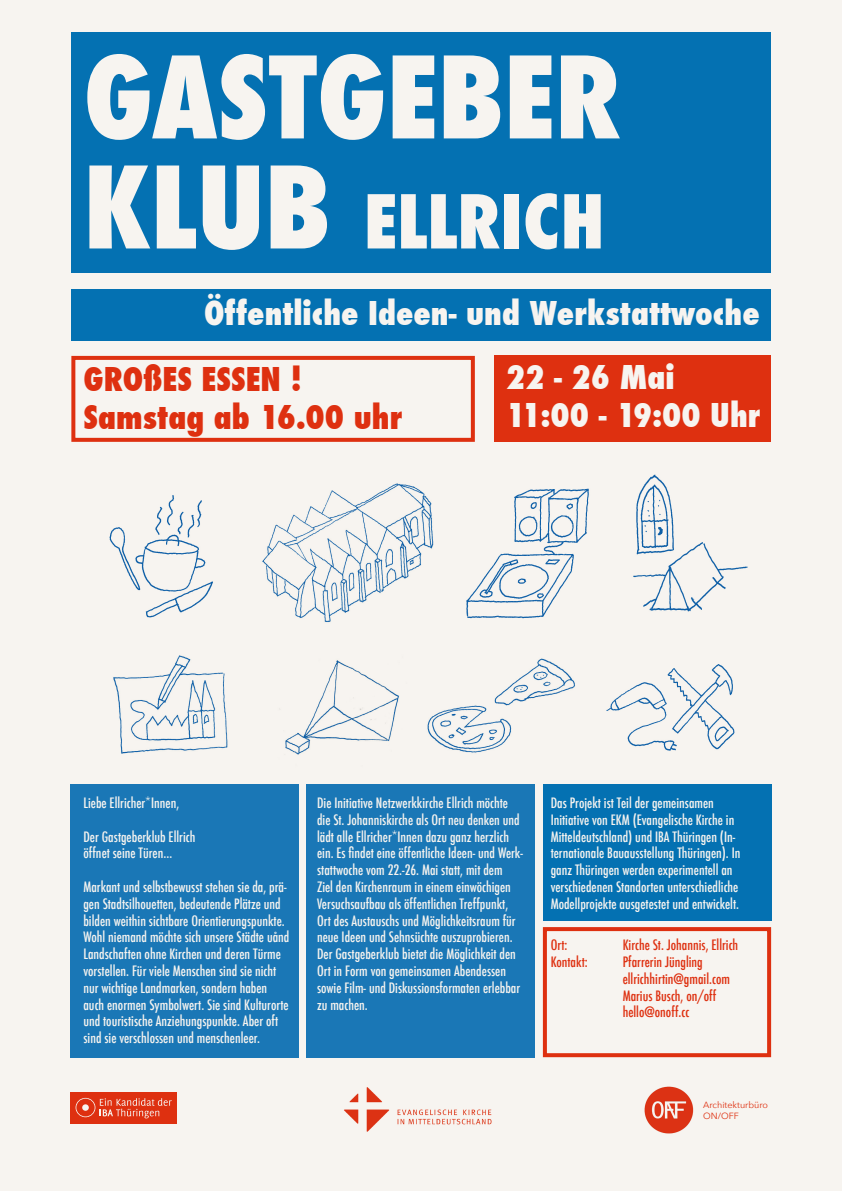
<style>
.page{position:relative;width:842px;height:1191px;background:#f7f4f0}
.page>*{position:absolute;margin:0;border:0;box-sizing:border-box;transform-origin:0 0}
.t1{font:800 condensed 110px "Futura";color:#fff}
.t2{font:800 condensed 72px "Futura";color:#fff}
.t3{font:800 condensed 32px/38.4px "Futura";color:#fff}
.t4{font:800 condensed 32px/38.4px "Futura";color:#e63312}
.t5{font:500 condensed 14px/16.8px "Futura";color:#fff}
.t6{font:500 condensed 14px/16.8px "Futura";color:#e63312}
.t7{font:9px/10.8px "Avenir Next";color:#e63312}
.s1{font-size:110px}
</style>
<div class="page">
<div style="left:71px;top:33px;width:700px;height:240px;background:#0471b2"></div>
<div style="left:71px;top:356px;width:404px;height:86px;border:4px solid #e63312"></div>
<div style="left:71px;top:289px;width:700px;height:52px;background:#0471b2"></div>
<div style="left:71px;top:784px;width:228px;height:273px;background:#1a77b6"></div>
<div style="left:307px;top:784px;width:228px;height:273px;background:#1a77b6"></div>
<div style="left:543px;top:784px;width:228px;height:136px;background:#0471b2"></div>
<div style="left:543px;top:927px;width:228px;height:130px;border:4px solid #e63312"></div>
<div style="left:494px;top:355px;width:277px;height:87px;background:#de3010"></div>
<div style="left:71px;top:1091px;width:106px;height:32px;background:#de3010"></div>
<svg style="left:76px;top:1097px;width:96px;height:21px"></svg>
<svg style="left:82px;top:1104px;width:7px;height:6px"></svg>
<img style="left:644px;top:1086px;width:50px;height:48px">
<img style="left:344px;top:1087px;width:148px;height:45px">
<img style="left:262px;top:483px;width:172px;height:139px">
<img style="left:109px;top:495px;width:104px;height:123px">
<img style="left:113px;top:655px;width:115px;height:99px">
<img style="left:285px;top:660px;width:114px;height:95px">
<img style="left:466px;top:488px;width:123px;height:131px">
<img style="left:427px;top:658px;width:148px;height:95px">
<img style="left:633px;top:474px;width:115px;height:138px">
<img style="left:606px;top:664px;width:129px;height:87px">
<h1 class="t1" style="left:84px;top:23px;width:539px">GASTGEBER</h1>
<h2 class="t2" style="left:84px;top:173px;width:522px"><span class="s1">KLUB</span> ELLRICH</h2>
<h3 class="t3" style="left:204px;top:294px;width:557px">Öffentliche Ideen- und Werkstattwoche</h3>
<h3 class="t4" style="left:84px;top:360px;width:320px">GROßES ESSEN !<br>Samstag ab 16.00 uhr</h3>
<h3 class="t3" style="left:506px;top:358px;width:256px">22 - 26 Mai<br>11:00 - 19:00 Uhr</h3>
<p class="t5" style="left:83px;top:794px;width:97px">Liebe Ellricher*Innen,</p>
<p class="t5" style="left:83px;top:828px;width:113px">Der Gastgeberklub Ellrich öffnet seine Türen…</p>
<p class="t5" style="left:83px;top:878px;width:207px">Markant und selbstbewusst stehen sie da, prä&shy;gen Stadtsilhouetten, bedeutende Plätze und bilden weithin sichtbare Orientierungspunkte.<br>Wohl niemand möchte sich unsere Städte uånd Landschaften ohne Kirchen und deren Türme vorstellen. Für viele Menschen sind sie nicht nur wichtige Landmarken, sondern haben auch enormen Symbolwert. Sie sind Kulturorte und touristische Anziehungspunkte. Aber oft sind sie verschlossen und menschenleer.</p>
<p class="t5" style="left:317px;top:794px;width:207px">Die Initiative Netzwerkkirche Ellrich möchte die St. Johanniskirche als Ort neu denken und lädt alle Ellricher*Innen dazu ganz herzlich ein. Es findet eine öffentliche Ideen- und Werk&shy;stattwoche vom 22.-26. Mai statt, mit dem<br>Ziel den Kirchenraum in einem einwöchigen Versuchsaufbau als öffentlichen Treffpunkt, Ort des Austauschs und Möglichkeitsraum für neue Ideen und Sehnsüchte auszuprobieren.<br>Der Gastgeberklub bietet die Möglichkeit den Ort in Form von gemeinsamen Abendessen sowie Film- und Diskussionsformaten erlebbar zu machen.</p>
<p class="t5" style="left:551px;top:794px;width:191px">Das Projekt ist Teil der gemeinsamen Initiative von EKM (Evangelische Kirche in Mitteldeutschland) und IBA Thüringen (In&shy;ternationale Bauausstellung Thüringen). In ganz Thüringen werden experimentell an verschiedenen Standorten unterschiedliche Modellprojekte ausgetestet und entwickelt.</p>
<p class="t6" style="left:551px;top:936px;width:18px">Ort:</p>
<p class="t6" style="left:623px;top:936px;width:117px">Kirche St. Johannis, Ellrich</p>
<p class="t6" style="left:551px;top:953px;width:39px">Kontakt:</p>
<p class="t6" style="left:623px;top:953px;width:109px">Pfarrerin Jüngling ellrichhirtin@gmail.com<br>Marius Busch, on/off hello@onoff.cc</p>
<p class="t7" style="left:703px;top:1099px;width:66px">Architekturbüro<br>ON/OFF</p>
</div>
